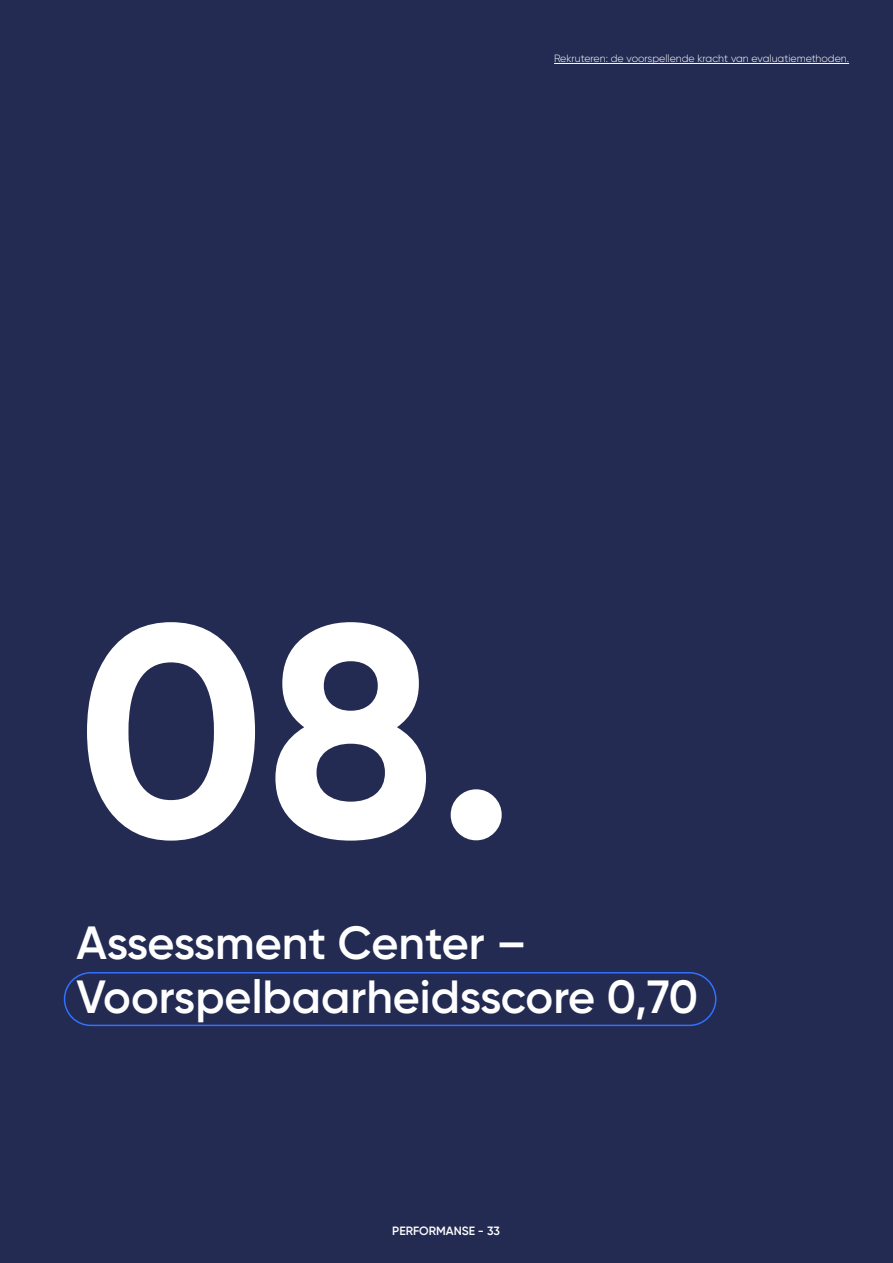
<style>
.page{position:relative;width:893px;height:1263px;background:#232b52}
.page>*{position:absolute;margin:0;border:0;box-sizing:border-box;transform-origin:0 0}
.t1{font:700 300px "Gilroy";color:#fff}
.t2{font:600 46.5px/54px "Gilroy";color:#fefefe}
.t3{font:600 12px "Gilroy";color:#fff}
.t4{font:300 10.5px "Gilroy";color:#fff}
</style>
<div class="page">
<div style="left:64px;top:972px;width:652px;height:54px;border:2px solid #3171ff;border-radius:26px"></div>
<hr style="left:554px;top:63px;width:295px;height:1px;background:#fff">
<p class="t4" style="left:554px;top:52px;width:296px">Rekruteren: de voorspellende kracht van evaluatiemethoden.</p>
<h1 class="t1" style="left:77px;top:544px;width:441px">08.</h1>
<h2 class="t2" style="left:77px;top:915px;width:623px">Assessment Center –<br>Voorspelbaarheidsscore 0,70</h2>
<p class="t3" style="left:392px;top:1224px;width:109px">PERFORMANSE - 33</p>
</div>
